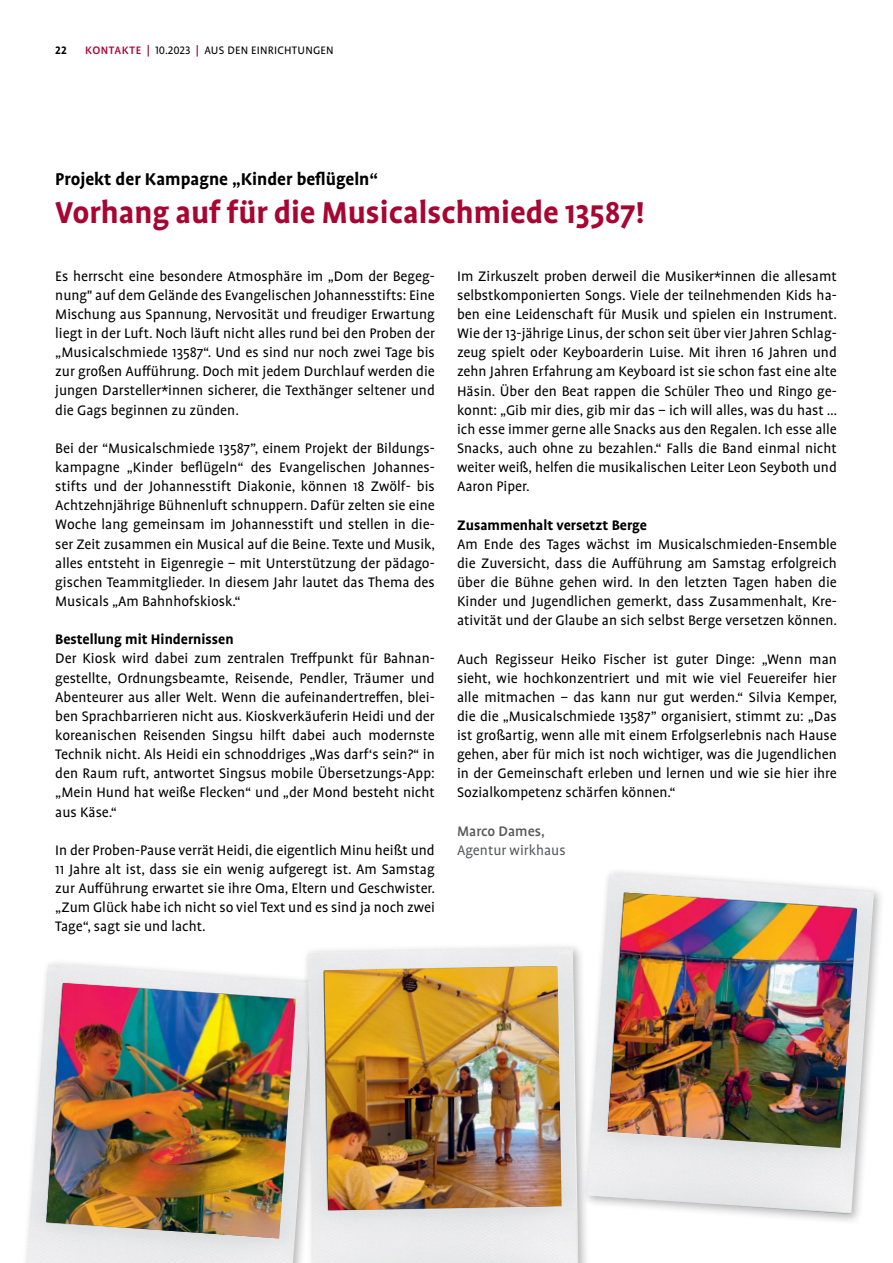
<style>
.page{position:relative;width:893px;height:1263px;background:#fff}
.page>*{position:absolute;margin:0;border:0;box-sizing:border-box;transform-origin:0 0}
.t1{font:700 34.5px "EJS Profile Pro";color:#a70532}
.t2{font:700 19.5px "EJS Profile Pro";color:#000}
.t3{font:15.75px/19.2px "EJS Profile Pro";color:#000;text-align:justify}
.t4{font:700 15.75px "EJS Profile Pro";color:#000}
.t5{font:15.75px "EJS Profile Pro";color:#58595b}
.t6{font:500 15.75px "EJS Profile Pro";color:#58595b}
.t7{font:12.3px "EJS Profile Pro";letter-spacing:.02em;color:#000}
.t8{font:700 12.3px "EJS Profile Pro";color:#000}
.s1{font-weight:500;color:#a70532}
</style>
<div class="page">
<img style="left:27px;top:964px;width:275px;height:299px">
<div style="left:302px;top:942px;width:288px;height:321px;background:#000;opacity:.3"></div>
<img style="left:308px;top:948px;width:270px;height:315px">
<div style="left:581px;top:867px;width:305px;height:359px;background:#000;opacity:.3"></div>
<img style="left:587px;top:873px;width:287px;height:341px">
<img style="left:46px;top:983px;width:250px;height:255px">
<img style="left:324px;top:966px;width:238px;height:244px">
<img style="left:608px;top:892px;width:249px;height:256px">
<p class="t8" style="left:55px;top:43px;width:13px">22</p>
<p class="t7" style="left:85px;top:43px;width:250px"><span class="s1">KONTAKTE |</span> 10.2023 <span class="s1">|</span> AUS DEN EINRICHTUNGEN</p>
<p class="t2" style="left:55px;top:167px;width:324px">Projekt der Kampagne „Kinder beflügeln“</p>
<h1 class="t1" style="left:55px;top:192px;width:591px">Vorhang auf für die Musicalschmiede 13587!</h1>
<p class="t3" style="left:55px;top:267px;width:381px">Es herrscht eine besondere Atmosphäre im „Dom der Begeg&shy;nung" auf dem Gelände des Evangelischen Johannesstifts: Eine Mischung aus Spannung, Nervosität und freudiger Erwartung liegt in der Luft. Noch läuft nicht alles rund bei den Proben der „Musicalschmiede 13587“. Und es sind nur noch zwei Tage bis zur großen Aufführung. Doch mit jedem Durchlauf werden die jungen Darsteller*innen sicherer, die Texthänger seltener und die Gags beginnen zu zünden.</p>
<p class="t3" style="left:55px;top:439px;width:381px">Bei der “Musicalschmiede 13587”, einem Projekt der Bildungs&shy;kampagne „Kinder beflügeln“ des Evangelischen Johannes&shy;stifts und der Johannesstift Diakonie, können 18 Zwölf- bis Achtzehnjährige Bühnenluft schnuppern. Dafür zelten sie eine Woche lang gemeinsam im Johannesstift und stellen in die&shy;ser Zeit zusammen ein Musical auf die Beine. Texte und Musik, alles entsteht in Eigenregie – mit Unterstützung der pädago&shy;gischen Teammitglieder. In diesem Jahr lautet das Thema des Musicals „Am Bahnhofskiosk.“</p>
<p class="t4" style="left:55px;top:630px;width:180px">Bestellung mit Hindernissen</p>
<p class="t3" style="left:55px;top:650px;width:381px">Der Kiosk wird dabei zum zentralen Treffpunkt für Bahnan&shy;gestellte, Ordnungsbeamte, Reisende, Pendler, Träumer und Abenteurer aus aller Welt. Wenn die aufeinandertreffen, blei&shy;ben Sprachbarrieren nicht aus. Kioskverkäuferin Heidi und der koreanischen Reisenden Singsu hilft dabei auch modernste Technik nicht. Als Heidi ein schnoddriges „Was darf‘s sein?“ in den Raum ruft, antwortet Singsus mobile Übersetzungs-App: „Mein Hund hat weiße Flecken“ und „der Mond besteht nicht aus Käse.“</p>
<p class="t3" style="left:55px;top:841px;width:381px">In der Proben-Pause verrät Heidi, die eigentlich Minu heißt und 11 Jahre alt ist, dass sie ein wenig aufgeregt ist. Am Samstag zur Aufführung erwartet sie ihre Oma, Eltern und Geschwister. „Zum Glück habe ich nicht so viel Text und es sind ja noch zwei Tage“, sagt sie und lacht.</p>
<p class="t3" style="left:457px;top:267px;width:382px">Im Zirkuszelt proben derweil die Musiker*innen die allesamt selbstkomponierten Songs. Viele der teilnehmenden Kids ha&shy;ben eine Leidenschaft für Musik und spielen ein Instrument.<br>Wie der 13-jährige Linus, der schon seit über vier Jahren Schlag&shy;zeug spielt oder Keyboarderin Luise. Mit ihren 16 Jahren und zehn Jahren Erfahrung am Keyboard ist sie schon fast eine alte Häsin. Über den Beat rappen die Schüler Theo und Ringo ge&shy;konnt: „Gib mir dies, gib mir das – ich will alles, was du hast … ich esse immer gerne alle Snacks aus den Regalen. Ich esse alle Snacks, auch ohne zu bezahlen.“ Falls die Band einmal nicht weiter weiß, helfen die musikalischen Leiter Leon Seyboth und Aaron Piper.</p>
<p class="t4" style="left:457px;top:515px;width:191px">Zusammenhalt versetzt Berge</p>
<p class="t3" style="left:457px;top:535px;width:382px">Am Ende des Tages wächst im Musicalschmieden-Ensemble die Zuversicht, dass die Aufführung am Samstag erfolgreich über die Bühne gehen wird. In den letzten Tagen haben die Kinder und Jugendlichen gemerkt, dass Zusammenhalt, Kre&shy;ativität und der Glaube an sich selbst Berge versetzen können.</p>
<p class="t3" style="left:457px;top:650px;width:382px">Auch Regisseur Heiko Fischer ist guter Dinge: „Wenn man sieht, wie hochkonzentriert und mit wie viel Feuereifer hier alle mitmachen – das kann nur gut werden.“ Silvia Kemper, die die „Musicalschmiede 13587” organisiert, stimmt zu: „Das ist großartig, wenn alle mit einem Erfolgserlebnis nach Hause gehen, aber für mich ist noch wichtiger, was die Jugendlichen in der Gemeinschaft erleben und lernen und wie sie hier ihre Sozialkompetenz schärfen können.“</p>
<p class="t6" style="left:457px;top:822px;width:89px">Marco Dames,</p>
<p class="t5" style="left:457px;top:841px;width:110px">Agentur wirkhaus</p>
</div>
